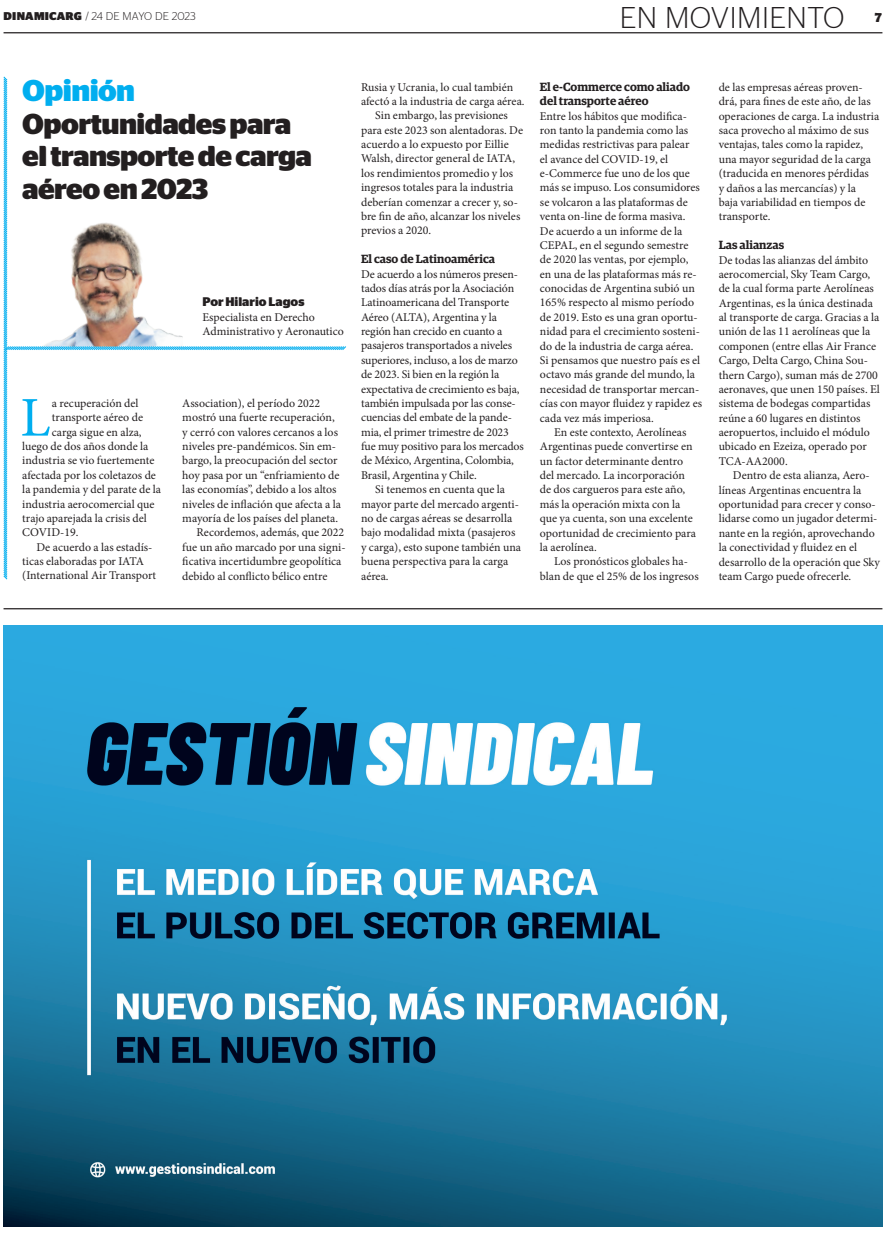
<style>
.page{position:relative;width:886px;height:1235px;background:#fff}
.page>*{position:absolute;margin:0;border:0;box-sizing:border-box;transform-origin:0 0}
.t1{font:56.12px "Minion Pro";color:#00aeef}
.t2{font:300 30px "Stag Sans";letter-spacing:.02em;color:#231f20}
.t3{font:700 30px "Stag Sans";letter-spacing:-.02em;color:#00aeef}
.t4{font:700 28.75px/32.5px "Stag Sans";letter-spacing:-.02em;color:#231f20}
.t5{font:700 12.5px "Stag Sans";color:#231f20}
.t6{font:11.88px/14.4px "Minion Pro";color:#231f20}
.t7{font:600 11.88px/14.4px "Guardian Egyp";color:#231f20}
.t8{font:300 11.25px "Stag Sans";color:#231f20}
.s1{font-weight:900}
</style>
<div class="page">
<hr style="left:4px;top:32px;width:878px;height:1px;background:#231f20">
<img style="left:4px;top:625px;width:878px;height:601px">
<hr style="left:4px;top:608px;width:878px;height:1px;background:#231f20">
<svg style="left:3px;top:76px;width:343px;height:504px"></svg>
<p class="t8" style="left:4px;top:10px;width:193px"><span class="s1">DINAMICARG</span> / 24 DE MAYO DE 2023</p>
<h2 class="t2" style="left:619px;top:1px;width:263px">EN MOVIMIENTO <sup>7</sup></h2>
<h2 class="t3" style="left:22px;top:73px;width:114px">Opinión</h2>
<h3 class="t4" style="left:22px;top:107px;width:291px">Oportunidades para el transporte de carga aéreo en 2023</h3>
<p class="t5" style="left:202px;top:295px;width:103px">Por Hilario Lagos</p>
<p class="t6" style="left:202px;top:310px;width:143px">Especialista en Derecho<br>Administrativo y Aeronautico</p>
<h1 class="t1" style="left:20px;top:380px;width:32px">L</h1>
<p class="t6" style="left:52px;top:396px;width:88px">a recuperación del</p>
<p class="t6" style="left:52px;top:410px;width:93px">transporte aéreo de</p>
<p class="t6" style="left:52px;top:425px;width:91px">carga sigue en alza,</p>
<p class="t6" style="left:22px;top:439px;width:128px">luego de dos años donde la</p>
<p class="t6" style="left:22px;top:453px;width:134px">industria se vio fuertemente</p>
<p class="t6" style="left:22px;top:468px;width:135px">afectada por los coletazos de</p>
<p class="t6" style="left:22px;top:482px;width:140px">la pandemia y del parate de la</p>
<p class="t6" style="left:22px;top:497px;width:134px">industria aerocomercial que</p>
<p class="t6" style="left:22px;top:511px;width:126px">trajo aparejada la crisis del</p>
<p class="t6" style="left:22px;top:525px;width:58px">COVID-19.</p>
<p class="t6" style="left:36px;top:540px;width:117px">De acuerdo a las estadís-</p>
<p class="t6" style="left:22px;top:554px;width:123px">ticas elaboradas por IATA</p>
<p class="t6" style="left:22px;top:568px;width:135px">(International Air Transport</p>
<p class="t6" style="left:182px;top:396px;width:139px">Association), el período 2022</p>
<p class="t6" style="left:182px;top:410px;width:154px">mostró una fuerte recuperación,</p>
<p class="t6" style="left:182px;top:425px;width:157px">y cerró con valores cercanos a los</p>
<p class="t6" style="left:182px;top:439px;width:155px">niveles pre-pandémicos. Sin em-</p>
<p class="t6" style="left:182px;top:453px;width:157px">bargo, la preocupación del sector</p>
<p class="t6" style="left:182px;top:468px;width:159px">hoy pasa por un “enfriamiento de</p>
<p class="t6" style="left:182px;top:482px;width:156px">las economías”, debido a los altos</p>
<p class="t6" style="left:182px;top:497px;width:160px">niveles de inflación que afecta a la</p>
<p class="t6" style="left:182px;top:511px;width:157px">mayoría de los países del planeta.</p>
<p class="t6" style="left:196px;top:525px;width:149px">Recordemos, además, que 2022</p>
<p class="t6" style="left:182px;top:540px;width:165px">fue un año marcado por una signi-</p>
<p class="t6" style="left:182px;top:554px;width:161px">ficativa incertidumbre geopolítica</p>
<p class="t6" style="left:182px;top:569px;width:147px">debido al conflicto bélico entre</p>
<p class="t6" style="left:361px;top:80px;width:154px">Rusia y Ucrania, lo cual también</p>
<p class="t6" style="left:361px;top:94px;width:165px">afectó a la industria de carga aérea.</p>
<p class="t6" style="left:375px;top:108px;width:134px">Sin embargo, las previsiones</p>
<p class="t6" style="left:361px;top:123px;width:163px">para este 2023 son alentadoras. De</p>
<p class="t6" style="left:361px;top:137px;width:149px">acuerdo a lo expuesto por Eillie</p>
<p class="t6" style="left:361px;top:152px;width:155px">Walsh, director general de IATA,</p>
<p class="t6" style="left:361px;top:166px;width:153px">los rendimientos promedio y los</p>
<p class="t6" style="left:361px;top:180px;width:154px">ingresos totales para la industria</p>
<p class="t6" style="left:361px;top:195px;width:158px">deberían comenzar a crecer y, so-</p>
<p class="t6" style="left:361px;top:209px;width:161px">bre fin de año, alcanzar los niveles</p>
<p class="t6" style="left:361px;top:223px;width:72px">previos a 2020.</p>
<p class="t7" style="left:361px;top:251px;width:135px">El caso de Latinoamérica</p>
<p class="t6" style="left:361px;top:267px;width:158px">De acuerdo a los números presen-</p>
<p class="t6" style="left:361px;top:281px;width:155px">tados días atrás por la Asociación</p>
<p class="t6" style="left:361px;top:295px;width:149px">Latinoamericana del Transporte</p>
<p class="t6" style="left:361px;top:310px;width:137px">Aéreo (ALTA), Argentina y la</p>
<p class="t6" style="left:361px;top:324px;width:143px">región han crecido en cuanto a</p>
<p class="t6" style="left:361px;top:338px;width:153px">pasajeros transportados a niveles</p>
<p class="t6" style="left:361px;top:353px;width:158px">superiores, incluso, a los de marzo</p>
<p class="t6" style="left:361px;top:367px;width:140px">de 2023. Si bien en la región la</p>
<p class="t6" style="left:361px;top:382px;width:160px">expectativa de crecimiento es baja,</p>
<p class="t6" style="left:361px;top:396px;width:156px">también impulsada por las conse-</p>
<p class="t6" style="left:361px;top:410px;width:152px">cuencias del embate de la pande-</p>
<p class="t6" style="left:361px;top:425px;width:149px">mia, el primer trimestre de 2023</p>
<p class="t6" style="left:361px;top:439px;width:164px">fue muy positivo para los mercados</p>
<p class="t6" style="left:361px;top:454px;width:154px">de México, Argentina, Colombia,</p>
<p class="t6" style="left:361px;top:468px;width:117px">Brasil, Argentina y Chile.</p>
<p class="t6" style="left:375px;top:482px;width:131px">Si tenemos en cuenta que la</p>
<p class="t6" style="left:361px;top:497px;width:159px">mayor parte del mercado argenti-</p>
<p class="t6" style="left:361px;top:511px;width:153px">no de cargas aéreas se desarrolla</p>
<p class="t6" style="left:361px;top:525px;width:156px">bajo modalidad mixta (pasajeros</p>
<p class="t6" style="left:361px;top:540px;width:161px">y carga), esto supone también una</p>
<p class="t6" style="left:361px;top:554px;width:149px">buena perspectiva para la carga</p>
<p class="t6" style="left:361px;top:569px;width:29px">aérea.</p>
<p class="t7" style="left:539px;top:78px;width:151px">El e-Commerce como aliado del transporte aéreo</p>
<p class="t6" style="left:539px;top:109px;width:164px">Entre los hábitos que modifica&shy;ron tanto la pandemia como las medidas restrictivas para palear<br>el avance del COVID-19, el e-Commerce fue uno de los que más se impuso. Los consumidores se volcaron a las plataformas de venta on-line de forma masiva.<br>De acuerdo a un informe de la<br>CEPAL, en el segundo semestre de 2020 las ventas, por ejemplo, en una de las plataformas más re&shy;conocidas de Argentina subió un<br>165% respecto al mismo período de 2019. Esto es una gran oportu&shy;nidad para el crecimiento sosteni&shy;do de la industria de carga aérea.<br>Si pensamos que nuestro país es el octavo más grande del mundo, la necesidad de transportar mercan&shy;cías con mayor fluidez y rapidez es cada vez más imperiosa.</p>
<p class="t6" style="left:539px;top:425px;width:157px;text-indent:14px">En este contexto, Aerolíneas<br>Argentinas puede convertirse en un factor determinante dentro del mercado. La incorporación de dos cargueros para este año, más la operación mixta con la que ya cuenta, son una excelente oportunidad de crecimiento para la aerolínea.</p>
<p class="t6" style="left:539px;top:554px;width:160px;text-align:center">Los pronósticos globales ha-<br>blan de que el 25% de los ingresos</p>
<p class="t6" style="left:718px;top:80px;width:162px">de las empresas aéreas proven&shy;drá, para fines de este año, de las operaciones de carga. La industria saca provecho al máximo de sus ventajas, tales como la rapidez, una mayor seguridad de la carga (traducida en menores pérdidas<br>y daños a las mercancías) y la<br>baja variabilidad en tiempos de transporte.</p>
<p class="t7" style="left:718px;top:237px;width:67px">Las alianzas</p>
<p class="t6" style="left:718px;top:253px;width:163px">De todas las alianzas del ámbito aerocomercial, Sky Team Cargo, de la cual forma parte Aerolíneas<br>Argentinas, es la única destinada al transporte de carga. Gracias a la unión de las 11 aerolíneas que la componen (entre ellas Air France<br>Cargo, Delta Cargo, China Sou&shy;thern Cargo), suman más de 2700 aeronaves, que unen 150 países. El sistema de bodegas compartidas reúne a 60 lugares en distintos aeropuertos, incluido el módulo ubicado en Ezeiza, operado por<br>TCA-AA2000.</p>
<p class="t6" style="left:718px;top:468px;width:163px;text-indent:14px">Dentro de esta alianza, Aero&shy;líneas Argentinas encuentra la oportunidad para crecer y conso&shy;lidarse como un jugador determi&shy;nante en la región, aprovechando la conectividad y fluidez en el desarrollo de la operación que Sky team Cargo puede ofrecerle.</p>
</div>
